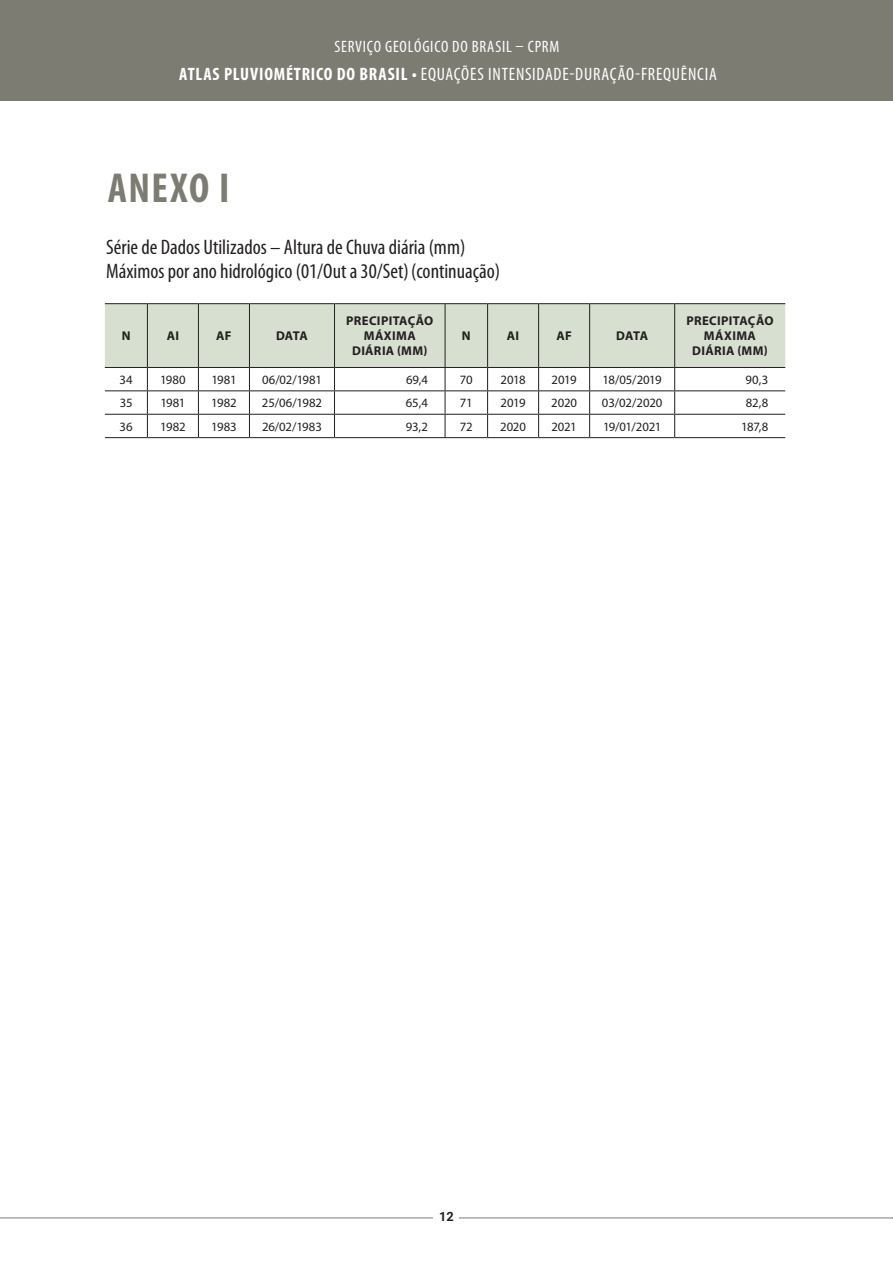
<style>
.page{position:relative;width:893px;height:1263px;background:#fff}
.page>*{position:absolute;margin:0;border:0;box-sizing:border-box;transform-origin:0 0}
.t1{font:700 condensed 42px "Myriad Pro";letter-spacing:.035em;color:#7d7c73}
.Legenda_Anexo{font:condensed 21px "Myriad Pro";color:#231f20}
.t2{font:condensed 18px "Myriad Pro";letter-spacing:.04em;color:#fff}
.t3{font:condensed 16.5px "Myriad Pro";letter-spacing:.045em;color:#fff}
.Tabela_Corpo{font:12.75px "Myriad Pro";letter-spacing:-.01em;color:#231f20}
.Tabela_Cabeçalho{font:700 12.75px/15px "Myriad Pro";letter-spacing:.025em;color:#231f20;text-align:center}
.t4{font:700 12.75px "Roboto";color:#231f20}
.s1{font-weight:700}
</style>
<div class="page">
<div style="left:0;top:0;width:893px;height:100px;background:#7d7c73"></div>
<hr style="left:0;top:1217px;width:893px;height:1px;background:#7d7c73">
<div style="left:433px;top:1205px;width:26px;height:23px;background:#fff"></div>
<hr style="left:105px;top:437px;width:42px;height:1px;background:#231f20">
<hr style="left:147px;top:437px;width:51px;height:1px;background:#231f20">
<hr style="left:198px;top:437px;width:51px;height:1px;background:#231f20">
<hr style="left:249px;top:437px;width:85px;height:1px;background:#231f20">
<hr style="left:334px;top:437px;width:111px;height:1px;background:#231f20">
<hr style="left:445px;top:437px;width:43px;height:1px;background:#231f20">
<hr style="left:488px;top:437px;width:51px;height:1px;background:#231f20">
<hr style="left:539px;top:437px;width:51px;height:1px;background:#231f20">
<hr style="left:590px;top:437px;width:85px;height:1px;background:#231f20">
<hr style="left:675px;top:437px;width:110px;height:1px;background:#231f20">
<hr style="left:105px;top:303px;width:42px;height:1px;background:#231f20">
<hr style="left:147px;top:303px;width:51px;height:1px;background:#231f20">
<hr style="left:198px;top:303px;width:51px;height:1px;background:#231f20">
<hr style="left:249px;top:303px;width:85px;height:1px;background:#231f20">
<hr style="left:334px;top:303px;width:111px;height:1px;background:#231f20">
<hr style="left:445px;top:303px;width:43px;height:1px;background:#231f20">
<hr style="left:488px;top:303px;width:51px;height:1px;background:#231f20">
<hr style="left:539px;top:303px;width:51px;height:1px;background:#231f20">
<hr style="left:590px;top:303px;width:85px;height:1px;background:#231f20">
<hr style="left:675px;top:303px;width:110px;height:1px;background:#231f20">
<svg style="left:105px;top:304px;width:680px;height:133px"></svg>
<p class="t3" style="left:334px;top:36px;width:226px">SERVIÇO GEOLÓGICO DO BRASIL – CPRM</p>
<h3 class="t2" style="left:179px;top:63px;width:539px"><span class="s1">ATLAS PLUVIOMÉTRICO DO BRASIL •</span> EQUAÇÕES INTENSIDADE-DURAÇÃO-FREQUÊNCIA</h3>
<p class="t1" style="left:108px;top:161px;width:123px">ANEXO I</p>
<p class="Legenda_Anexo" style="left:106px;top:234px;width:361px">Série de Dados Utilizados – Altura de Chuva diária (mm)</p>
<p class="Legenda_Anexo" style="left:106px;top:258px;width:396px">Máximos por ano hidrológico (01/Out a 30/Set)(continuação)</p>
<p class="Tabela_Cabeçalho" style="left:122px;top:328px;width:10px">N</p>
<p class="Tabela_Cabeçalho" style="left:167px;top:328px;width:14px">AI</p>
<p class="Tabela_Cabeçalho" style="left:216px;top:328px;width:17px">AF</p>
<p class="Tabela_Cabeçalho" style="left:276px;top:328px;width:33px">DATA</p>
<p class="Tabela_Cabeçalho" style="left:346px;top:313px;width:89px">PRECIPITAÇÃO</p>
<p class="Tabela_Cabeçalho" style="left:364px;top:328px;width:54px">MÁXIMA</p>
<p class="Tabela_Cabeçalho" style="left:352px;top:343px;width:77px">DIÁRIA (MM)</p>
<p class="Tabela_Cabeçalho" style="left:462px;top:328px;width:10px">N</p>
<p class="Tabela_Cabeçalho" style="left:507px;top:328px;width:14px">AI</p>
<p class="Tabela_Cabeçalho" style="left:556px;top:328px;width:17px">AF</p>
<p class="Tabela_Cabeçalho" style="left:616px;top:328px;width:33px">DATA</p>
<p class="Tabela_Cabeçalho" style="left:686px;top:313px;width:89px">PRECIPITAÇÃO<br>MÁXIMA</p>
<p class="Tabela_Cabeçalho" style="left:692px;top:343px;width:77px">DIÁRIA (MM)</p>
<p class="Tabela_Corpo" style="left:120px;top:372px;width:15px">34</p>
<p class="Tabela_Corpo" style="left:160px;top:372px;width:27px">1980</p>
<p class="Tabela_Corpo" style="left:211px;top:372px;width:27px">1981</p>
<p class="Tabela_Corpo" style="left:262px;top:372px;width:61px">06/02/1981</p>
<p class="Tabela_Corpo" style="left:406px;top:372px;width:24px">69,4</p>
<p class="Tabela_Corpo" style="left:460px;top:372px;width:14px">70</p>
<p class="Tabela_Corpo" style="left:501px;top:372px;width:27px">2018</p>
<p class="Tabela_Corpo" style="left:552px;top:372px;width:26px">2019</p>
<p class="Tabela_Corpo" style="left:603px;top:372px;width:61px">18/05/2019</p>
<p class="Tabela_Corpo" style="left:745px;top:372px;width:24px">90,3</p>
<p class="Tabela_Corpo" style="left:120px;top:395px;width:14px">35</p>
<p class="Tabela_Corpo" style="left:160px;top:395px;width:27px">1981</p>
<p class="Tabela_Corpo" style="left:211px;top:395px;width:27px">1982</p>
<p class="Tabela_Corpo" style="left:262px;top:395px;width:62px">25/06/1982</p>
<p class="Tabela_Corpo" style="left:406px;top:395px;width:24px">65,4</p>
<p class="Tabela_Corpo" style="left:460px;top:395px;width:14px">71</p>
<p class="Tabela_Corpo" style="left:501px;top:395px;width:26px">2019</p>
<p class="Tabela_Corpo" style="left:551px;top:395px;width:27px">2020</p>
<p class="Tabela_Corpo" style="left:602px;top:395px;width:62px">03/02/2020</p>
<p class="Tabela_Corpo" style="left:746px;top:395px;width:24px">82,8</p>
<p class="Tabela_Corpo" style="left:120px;top:419px;width:15px">36</p>
<p class="Tabela_Corpo" style="left:160px;top:419px;width:27px">1982</p>
<p class="Tabela_Corpo" style="left:211px;top:419px;width:27px">1983</p>
<p class="Tabela_Corpo" style="left:262px;top:419px;width:61px">26/02/1983</p>
<p class="Tabela_Corpo" style="left:406px;top:419px;width:24px">93,2</p>
<p class="Tabela_Corpo" style="left:460px;top:419px;width:15px">72</p>
<p class="Tabela_Corpo" style="left:500px;top:419px;width:27px">2020</p>
<p class="Tabela_Corpo" style="left:551px;top:419px;width:27px">2021</p>
<p class="Tabela_Corpo" style="left:603px;top:419px;width:60px">19/01/2021</p>
<p class="Tabela_Corpo" style="left:741px;top:419px;width:29px">187,8</p>
<p class="t4" style="left:439px;top:1208px;width:16px">12</p>
</div>
